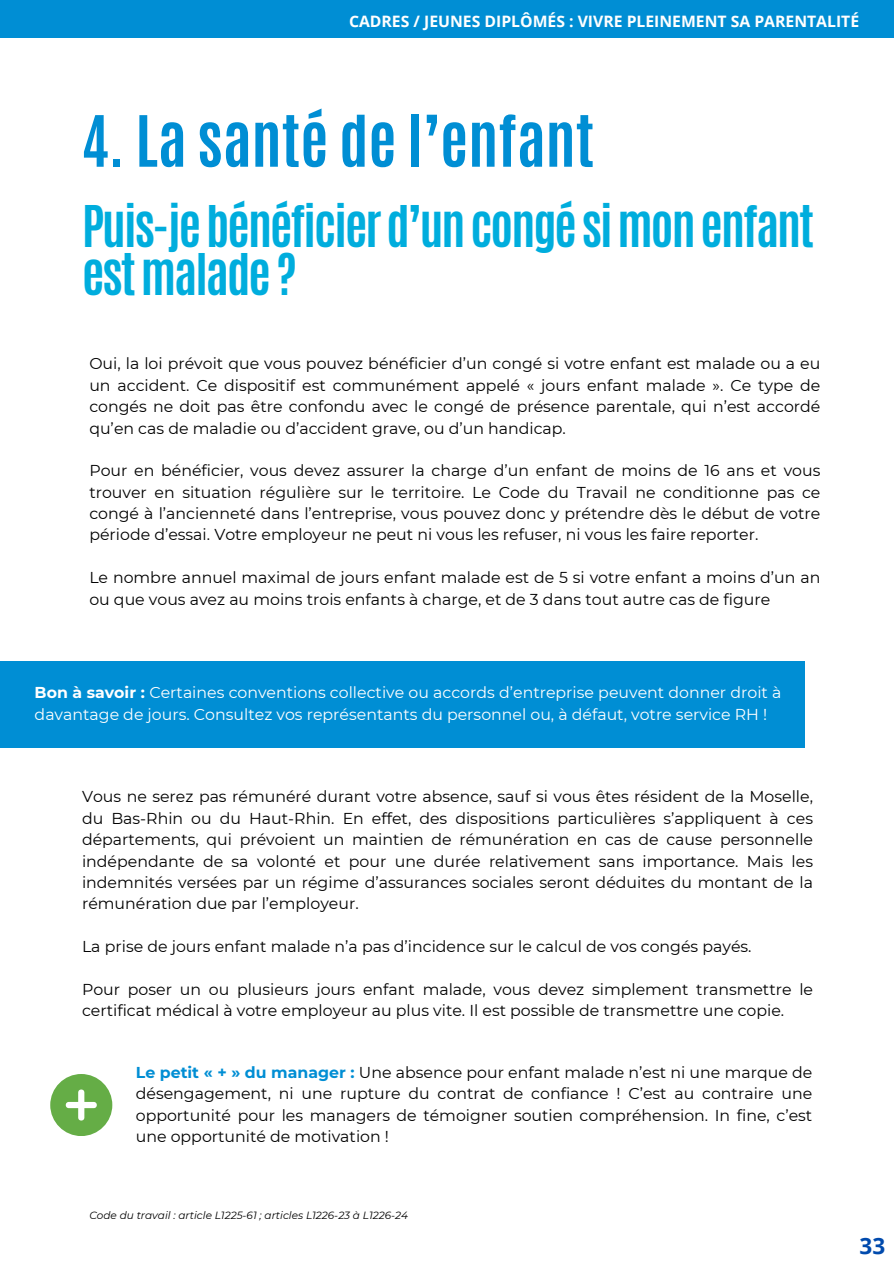
<style>
.page{position:relative;width:894px;height:1264px;background:#fff}
.page>*{position:absolute;margin:0;border:0;box-sizing:border-box;transform-origin:0 0}
.t1{font:700 60px "Antonio";color:#008ed4}
.t2{font:700 48px/48.3px "Antonio";letter-spacing:-.04em;color:#00addd}
.t3{font:700 22.5px "Open Sans";color:#004aad}
.t4{font:15.75px/21.3px "Montserrat";color:#000;text-align:justify}
.t5{font:15.75px/21.3px "Montserrat";color:#fff}
.t6{font:700 15.75px "Open Sans";color:#fff}
.t7{font:italic 10.5px "Montserrat";color:#000}
.s1{font-weight:700}
.s2{font-weight:700;color:#008ed4}
</style>
<div class="page">
<div style="left:0;top:0;width:893px;height:38px;background:#008ed4"></div>
<div style="left:0;top:660px;width:804px;height:87px;background:#008ed4"></div>
<svg style="left:50px;top:1074px;width:62px;height:61px"></svg>
<p class="t6" style="left:349px;top:10px;width:511px">CADRES / JEUNES DIPLÔMÉS : VIVRE PLEINEMENT SA PARENTALITÉ</p>
<h5 class="t1" style="left:81px;top:98px;width:514px">4. La santé de l’enfant</h5>
<h5 class="t2" style="left:82px;top:202px;width:733px">Puis-jebénéficierd’uncongésimonenfant estmalade?</h5>
<h4 class="t4" style="left:89px;top:353px;width:732px">Oui, la loi prévoit que vous pouvez bénéficier d’un congé si votre enfant est malade ou a eu un accident. Ce dispositif est communément appelé « jours enfant malade ». Ce type de congés ne doit pas être confondu avec le congé de présence parentale, qui n’est accordé qu’en cas de maladie ou d’accident grave, ou d’un handicap.</h4>
<h1 class="t4" style="left:89px;top:460px;width:732px">Pour en bénéficier, vous devez assurer la charge d’un enfant de moins de 16 ans et vous trouver en situation régulière sur le territoire. Le Code du Travail ne conditionne pas ce congé à l’ancienneté dans l’entreprise, vous pouvez donc y prétendre dès le début de votre période d’essai. Votre employeur ne peut ni vous les refuser, ni vous les faire reporter.</h1>
<h2 class="t4" style="left:89px;top:567px;width:732px">Le nombre annuel maximal de jours enfant malade est de 5 si votre enfant a moins d’un an ou que vous avez au moins trois enfants à charge, et de 3 dans tout autre cas de figure</h2>
<h5 class="t5" style="left:35px;top:682px;width:748px"><span class="s1">Bon à savoir :</span> Certaines conventions collective ou accords d’entreprise peuvent donner droit à davantage de jours. Consultez vos représentants du personnel ou, à défaut, votre service RH !</h5>
<p class="t4" style="left:82px;top:786px;width:732px">Vous ne serez pas rémunéré durant votre absence, sauf si vous êtes résident de la Moselle, du Bas-Rhin ou du Haut-Rhin. En effet, des dispositions particulières s’appliquent à ces départements, qui prévoient un maintien de rémunération en cas de cause personnelle indépendante de sa volonté et pour une durée relativement sans importance. Mais les indemnités versées par un régime d’assurances sociales seront déduites du montant de la rémunération due par l’employeur.</p>
<h5 class="t4" style="left:82px;top:935px;width:670px">La prise de jours enfant malade n’a pas d’incidence sur le calcul de vos congés payés.</h5>
<h5 class="t4" style="left:82px;top:978px;width:732px">Pour poser un ou plusieurs jours enfant malade, vous devez simplement transmettre le certificat médical à votre employeur au plus vite. Il est possible de transmettre une copie.</h5>
<h5 class="t4" style="left:136px;top:1061px;width:677px"><span class="s2">Le petit « + » du manager :</span> Une absence pour enfant malade n’est ni une marque de désengagement, ni une rupture du contrat de confiance ! C’est au contraire une opportunité pour les managers de témoigner soutien compréhension. In fine, c’est une opportunité de motivation !</h5>
<h5 class="t7" style="left:89px;top:1208px;width:320px">Code du travail : article L1225-61 ; articles L1226-23 à L1226-24</h5>
<h3 class="t3" style="left:859px;top:1229px;width:27px">33</h3>
</div>
